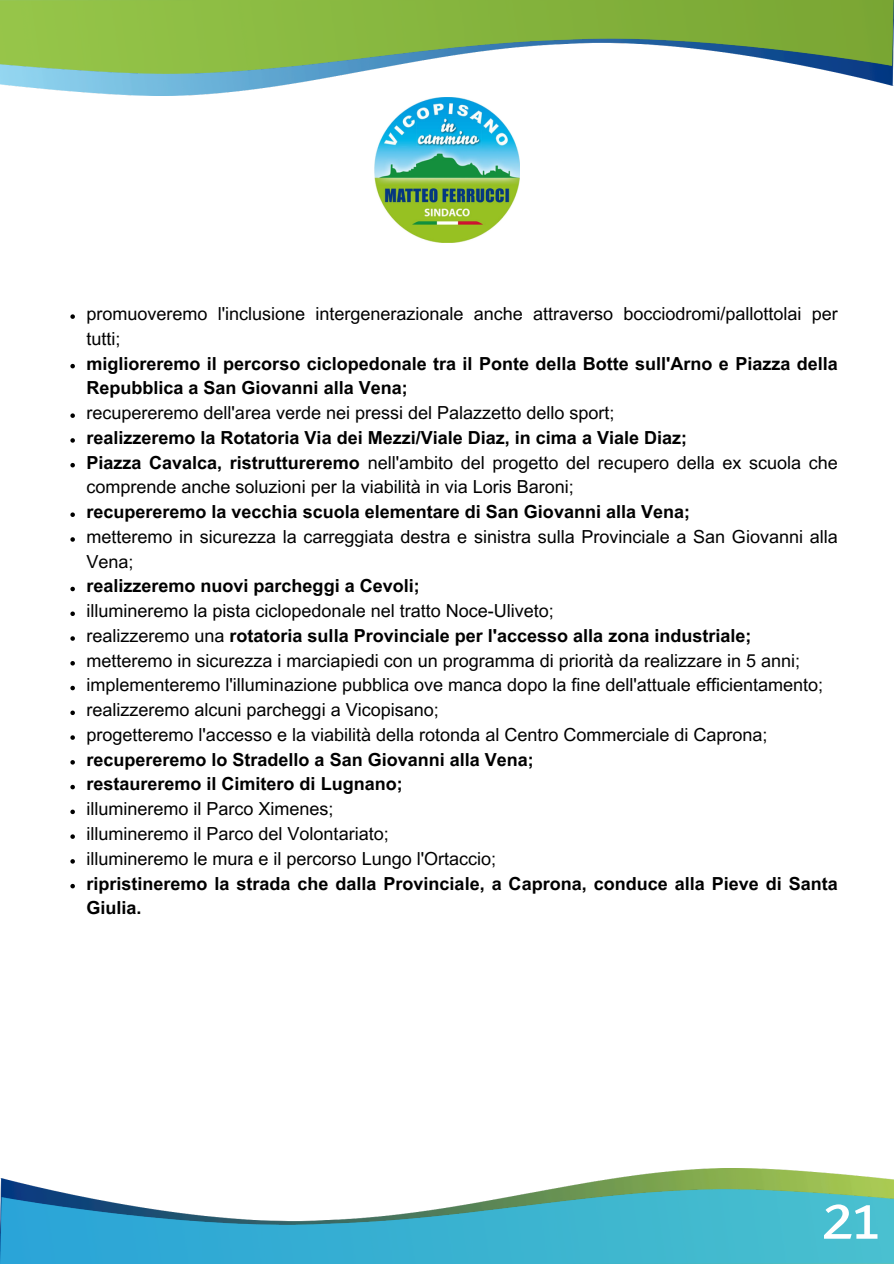
<style>
.page{position:relative;width:894px;height:1264px;background:#fff}
.page>*{position:absolute;margin:0;border:0;box-sizing:border-box;transform-origin:0 0}
.t1{font:67.2px "Rosario";color:#fff}
.t2{font:18px/24.8px "Arial MT Pro";color:#000}
.t3{font:700 18px/24.8px "Arial MT Pro";color:#000}
.s1{font-weight:700}
.s2{font-weight:400}
</style>
<div class="page">
<img style="left:0;top:1168px;width:893px;height:21px">
<img style="left:0;top:1189px;width:893px;height:73px">
<img style="left:0;top:74px;width:893px;height:21px">
<img style="left:0;top:0;width:893px;height:74px">
<img style="left:374px;top:97px;width:145px;height:145px">
<svg style="left:70px;top:314px;width:5px;height:5px"></svg>
<svg style="left:70px;top:364px;width:5px;height:4px"></svg>
<svg style="left:70px;top:413px;width:5px;height:5px"></svg>
<svg style="left:70px;top:438px;width:5px;height:4px"></svg>
<svg style="left:70px;top:463px;width:5px;height:4px"></svg>
<svg style="left:70px;top:512px;width:5px;height:5px"></svg>
<svg style="left:70px;top:537px;width:5px;height:4px"></svg>
<svg style="left:70px;top:586px;width:5px;height:5px"></svg>
<svg style="left:70px;top:611px;width:5px;height:5px"></svg>
<svg style="left:70px;top:636px;width:5px;height:4px"></svg>
<svg style="left:70px;top:661px;width:5px;height:4px"></svg>
<svg style="left:70px;top:685px;width:5px;height:5px"></svg>
<svg style="left:70px;top:710px;width:5px;height:5px"></svg>
<svg style="left:70px;top:735px;width:5px;height:4px"></svg>
<svg style="left:70px;top:760px;width:5px;height:4px"></svg>
<svg style="left:70px;top:784px;width:5px;height:5px"></svg>
<svg style="left:70px;top:809px;width:5px;height:5px"></svg>
<svg style="left:70px;top:834px;width:5px;height:4px"></svg>
<svg style="left:70px;top:859px;width:5px;height:4px"></svg>
<svg style="left:70px;top:883px;width:5px;height:5px"></svg>
<p class="t2" style="left:86px;top:303px;width:752px">promuoveremo l'inclusione intergenerazionale anche attraverso bocciodromi/pallottolai per tutti;</p>
<p class="t3" style="left:86px;top:353px;width:752px">miglioreremo il percorso ciclopedonale tra il Ponte della Botte sull'Arno e Piazza della<br>Repubblica a San Giovanni alla Vena;</p>
<p class="t2" style="left:86px;top:402px;width:529px">recupereremo dell'area verde nei pressi del Palazzetto dello sport;</p>
<p class="t3" style="left:86px;top:427px;width:602px">realizzeremo la Rotatoria Via dei Mezzi/Viale Diaz, in cima a Viale Diaz;</p>
<p class="t2" style="left:86px;top:452px;width:752px"><span class="s1">Piazza Cavalca, ristruttureremo</span> nell'ambito del progetto del recupero della ex scuola che comprende anche soluzioni per la viabilità in via Loris Baroni;</p>
<p class="t3" style="left:86px;top:501px;width:605px">recupereremo la vecchia scuola elementare di San Giovanni alla Vena;</p>
<p class="t2" style="left:86px;top:526px;width:752px">metteremo in sicurezza la carreggiata destra e sinistra sulla Provinciale a San Giovanni alla<br>Vena;</p>
<p class="t3" style="left:86px;top:576px;width:335px">realizzeremo nuovi parcheggi a Cevoli;</p>
<p class="t2" style="left:86px;top:600px;width:469px">illumineremo la pista ciclopedonale nel tratto Noce-Uliveto;</p>
<p class="t3" style="left:86px;top:625px;width:666px"><span class="s2">realizzeremo una</span> rotatoria sulla Provinciale per l'accesso alla zona industriale;</p>
<p class="t2" style="left:86px;top:650px;width:715px">metteremo in sicurezza i marciapiedi con un programma di priorità da realizzare in 5 anni;</p>
<p class="t2" style="left:86px;top:675px;width:738px">implementeremo l'illuminazione pubblica ove manca dopo la fine dell'attuale efficientamento;</p>
<p class="t2" style="left:86px;top:699px;width:354px">realizzeremo alcuni parcheggi a Vicopisano;</p>
<p class="t2" style="left:86px;top:724px;width:682px">progetteremo l'accesso e la viabilità della rotonda al Centro Commerciale di Caprona;</p>
<p class="t3" style="left:86px;top:749px;width:449px">recupereremo lo Stradello a San Giovanni alla Vena;</p>
<p class="t3" style="left:86px;top:774px;width:318px">restaureremo il Cimitero di Lugnano;</p>
<p class="t2" style="left:86px;top:798px;width:249px">illumineremo il Parco Ximenes;</p>
<p class="t2" style="left:86px;top:823px;width:304px">illumineremo il Parco del Volontariato;</p>
<p class="t2" style="left:86px;top:848px;width:411px">illumineremo le mura e il percorso Lungo l'Ortaccio;</p>
<p class="t3" style="left:86px;top:873px;width:752px">ripristineremo la strada che dalla Provinciale, a Caprona, conduce alla Pieve di Santa<br>Giulia.</p>
<p class="t1" style="left:821px;top:1172px;width:59px">21</p>
</div>
